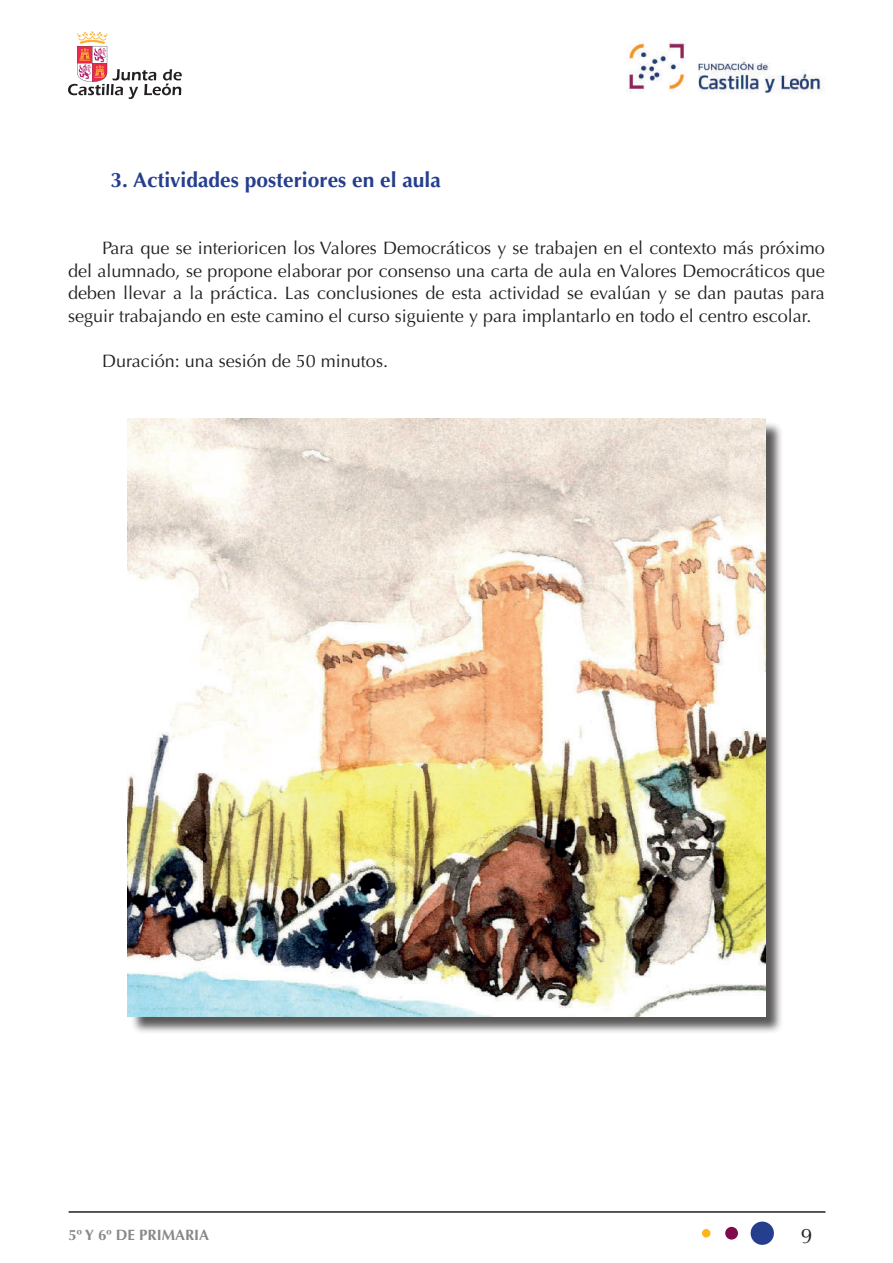
<style>
.page{position:relative;width:893px;height:1263px;background:#fff}
.page>*{position:absolute;margin:0;border:0;box-sizing:border-box;transform-origin:0 0}
.t1{font:700 21px "Optima";color:#253f8e}
.t2{font:21px "Optima";color:#231f20}
.t3{font:18px/22.5px "Optima";color:#231f20;text-align:justify}
.t4{font:700 15px "Optima";color:#87898c}
</style>
<div class="page">
<svg style="left:68px;top:31px;width:114px;height:68px"></svg>
<img style="left:626px;top:41px;width:199px;height:53px">
<div style="left:751px;top:1221px;width:23px;height:24px;background:#253f8e;border-radius:50%"></div>
<div style="left:725px;top:1227px;width:13px;height:12px;background:#810a4d;border-radius:50%"></div>
<div style="left:702px;top:1229px;width:8px;height:8px;background:#fcb61c;border-radius:50%"></div>
<hr style="left:69px;top:1211px;width:756px;height:2px;background:#231f20">
<div style="left:130px;top:421px;width:654px;height:614px;background:#231f20;opacity:.75"></div>
<img style="left:128px;top:419px;width:637px;height:597px">
<p class="t1" style="left:111px;top:167px;width:332px">3. Actividades posteriores en el aula</p>
<p class="t3" style="left:68px;top:237px;width:758px;text-indent:34px">Para que se interioricen los Valores Democráticos y se trabajen en el contexto más próximo del alumnado, se propone elaborar por consenso una carta de aula en Valores Democráticos que deben llevar a la práctica. Las conclusiones de esta actividad se evalúan y se dan pautas para seguir trabajando en este camino el curso siguiente y para implantarlo en todo el centro escolar.</p>
<p class="t3" style="left:102px;top:349px;width:287px">Duración: una sesión de 50 minutos.</p>
<p class="t4" style="left:69px;top:1226px;width:142px">5º Y 6º DE PRIMARIA</p>
<p class="t2" style="left:801px;top:1223px;width:13px">9</p>
</div>
